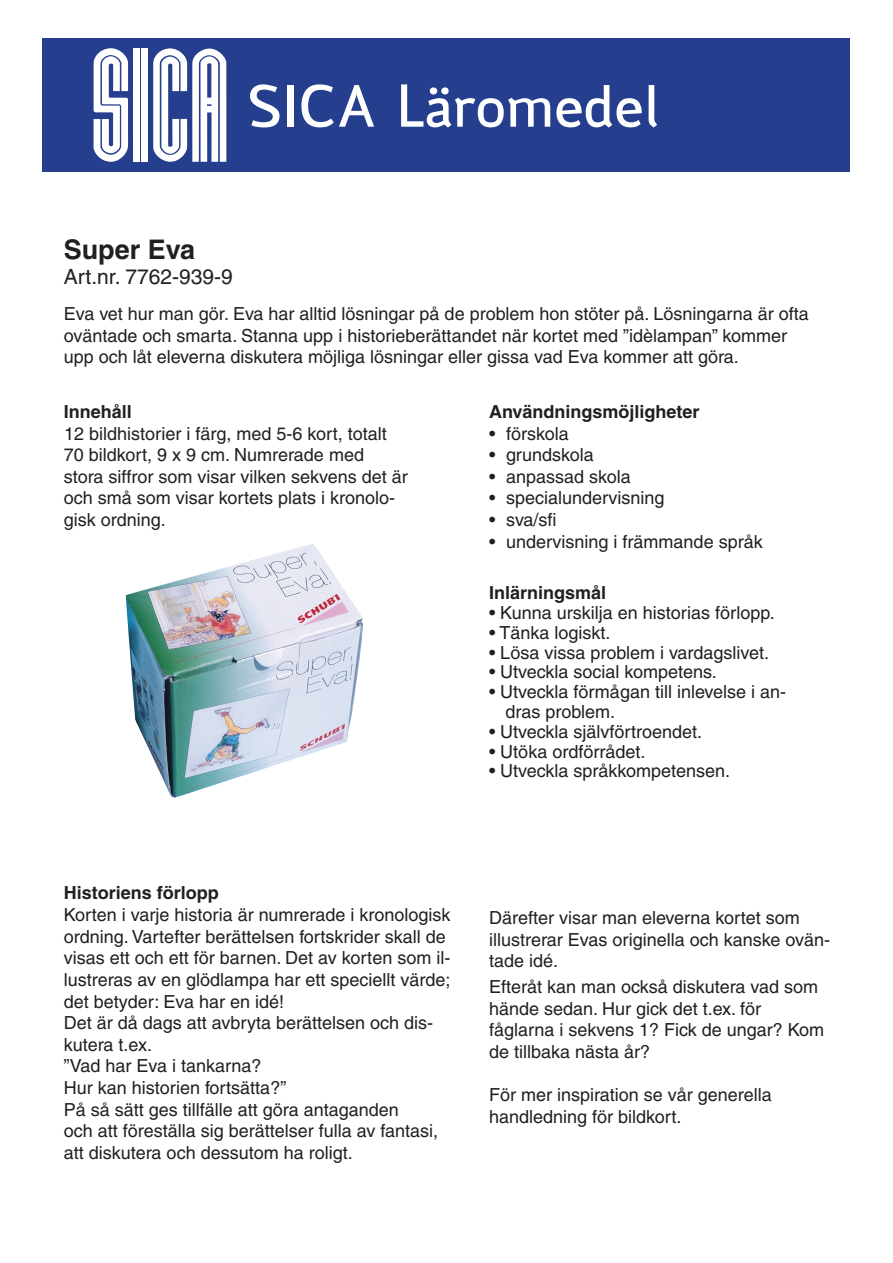
<style>
.page{position:relative;width:893px;height:1263px;background:#fff}
.page>*{position:absolute;margin:0;border:0;box-sizing:border-box;transform-origin:0 0}
.t1{font:700 55.5px "Eutelia";color:#fff}
.t2{font:700 27px "Helvetica";color:#231f20}
.t3{font:21px "Helvetica";color:#231f20}
.t4{font:18px/21.6px "Helvetica";color:#231f20}
.t5{font:700 18px "Helvetica";color:#231f20}
</style>
<div class="page">
<div style="left:43px;top:38px;width:807px;height:134px;background:#253f8e"></div>
<svg style="left:94px;top:48px;width:34px;height:114px"></svg>
<div style="left:133px;top:48px;width:7px;height:114px;background:#fff"></div>
<div style="left:141px;top:48px;width:7px;height:114px;background:#fff"></div>
<svg style="left:153px;top:48px;width:73px;height:114px"></svg>
<img style="left:126px;top:544px;width:237px;height:254px">
<h1 class="t1" style="left:248px;top:70px;width:414px">SICA Läromedel</h1>
<h2 class="t2" style="left:64px;top:233px;width:133px">Super Eva</h2>
<p class="t3" style="left:64px;top:265px;width:170px">Art.nr. 7762-939-9</p>
<p class="t4" style="left:64px;top:303px;width:747px">Eva vet hur man gör. Eva har alltid lösningar på de problem hon stöter på. Lösningarna är ofta oväntade och smarta. Stanna upp i historieberättandet när kortet med ”idèlampan” kommer upp och låt eleverna diskutera möjliga lösningar eller gissa vad Eva kommer att göra.</p>
<p class="t5" style="left:64px;top:401px;width:70px">Innehåll</p>
<p class="t4" style="left:64px;top:422px;width:346px">12 bildhistorier i färg, med 5-6 kort, totalt 70 bildkort, 9 x 9 cm. Numrerade med stora siffror som visar vilken sekvens det är och små som visar kortets plats i kronolo&shy;gisk ordning.</p>
<p class="t5" style="left:489px;top:401px;width:212px">Användningsmöjligheter</p>
<p class="t4" style="left:489px;top:422px;width:81px">• förskola</p>
<p class="t4" style="left:489px;top:444px;width:106px">• grundskola</p>
<p class="t4" style="left:489px;top:466px;width:143px">• anpassad skola</p>
<p class="t4" style="left:489px;top:487px;width:177px">• specialundervisning</p>
<p class="t4" style="left:489px;top:509px;width:69px">• sva/sfi</p>
<p class="t4" style="left:489px;top:530px;width:275px">• undervisning i främmande språk</p>
<p class="t5" style="left:489px;top:582px;width:119px">Inlärningsmål</p>
<p class="t4" style="left:489px;top:602px;width:287px">• Kunna urskilja en historias förlopp.</p>
<p class="t4" style="left:489px;top:622px;width:123px">• Tänka logiskt.</p>
<p class="t4" style="left:489px;top:641px;width:282px">• Lösa vissa problem i vardagslivet.</p>
<p class="t4" style="left:489px;top:661px;width:229px">• Utveckla social kompetens.</p>
<p class="t4" style="left:505px;top:682px;width:282px;line-height:19.8px;text-indent:-17px">• Utveckla förmågan till inlevelse i an&shy;dras problem.</p>
<p class="t4" style="left:489px;top:721px;width:215px">• Utveckla självförtroendet.</p>
<p class="t4" style="left:489px;top:740px;width:158px">• Utöka ordförrådet.</p>
<p class="t4" style="left:489px;top:760px;width:243px">• Utveckla språkkompetensen.</p>
<p class="t5" style="left:64px;top:882px;width:157px">Historiens förlopp</p>
<p class="t4" style="left:64px;top:904px;width:388px">Korten i varje historia är numrerade i kronologisk ordning. Vartefter berättelsen fortskrider skall de visas ett och ett för barnen. Det av korten som il&shy;lustreras av en glödlampa har ett speciellt värde; det betyder: Eva har en idé!<br>Det är då dags att avbryta berättelsen och dis&shy;kutera t.ex.<br>”Vad har Eva i tankarna?<br>Hur kan historien fortsätta?”<br>På så sätt ges tillfälle att göra antaganden<br>och att föreställa sig berättelser fulla av fantasi, att diskutera och dessutom ha roligt.</p>
<p class="t4" style="left:489px;top:907px;width:343px">Därefter visar man eleverna kortet som illustrerar Evas originella och kanske ovän&shy;tade idé.</p>
<p class="t4" style="left:489px;top:976px;width:337px">Efteråt kan man också diskutera vad som hände sedan. Hur gick det t.ex. för fåglarna i sekvens 1? Fick de ungar? Kom de tillbaka nästa år?</p>
<p class="t4" style="left:489px;top:1084px;width:284px">För mer inspiration se vår generella handledning för bildkort.</p>
</div>
